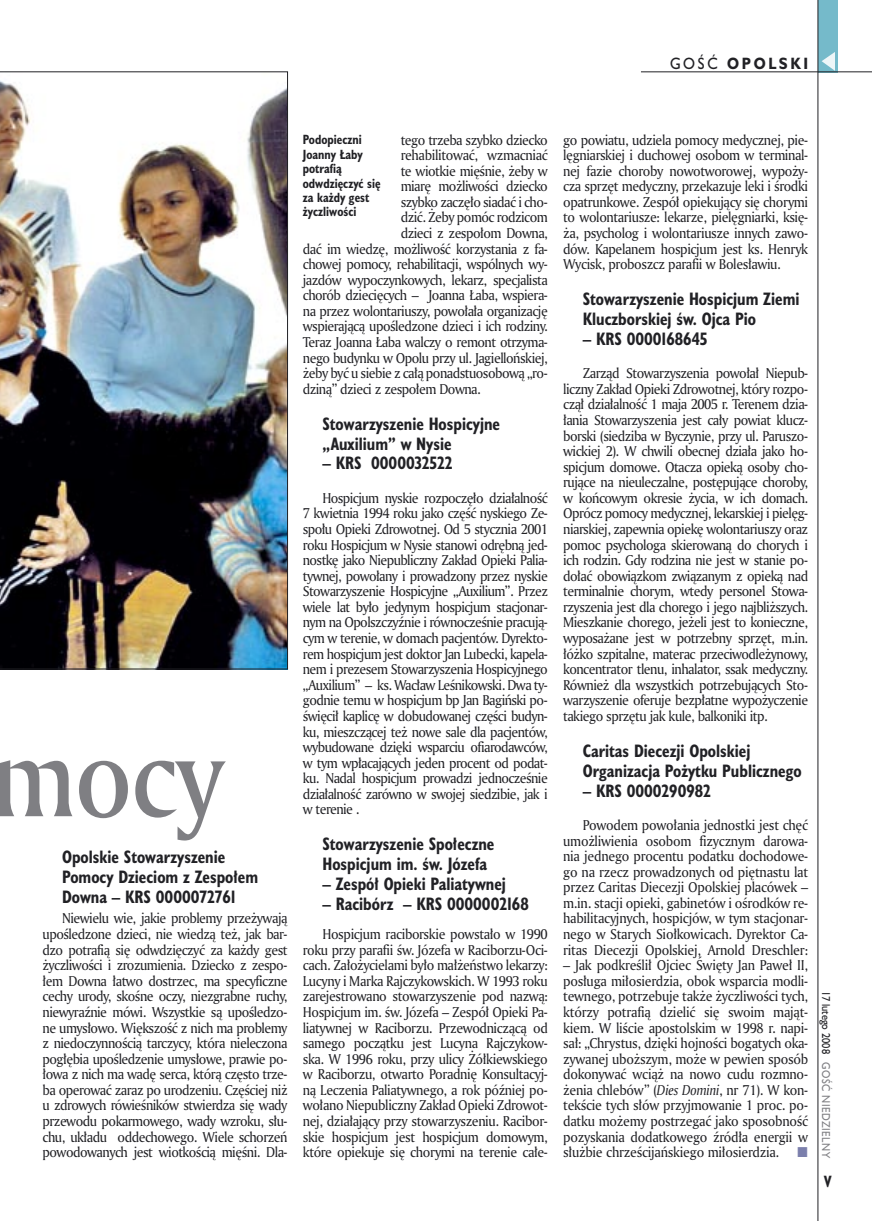
<style>
.page{position:relative;width:872px;height:1221px;background:#fff}
.page>*{position:absolute;margin:0;border:0;box-sizing:border-box;transform-origin:0 0}
.t1{font:108px "Amerigo Md PL";color:#7f7f83;scale:.9 1}
._04_srodtytul_HuCB_11_pt{font:700 16.5px/19.8px "Humanst 521 Cn PL";color:#212125;scale:.94 1}
._15b_temat_prawo{font:700 15px "Humanst 521 PL";letter-spacing:.2em;color:#212125;scale:.9 1}
.t2{font:700 15px "Humanst 521 Cn PL";color:#212125;scale:.94 1}
._01_body_tekst{font:13.8px/15.6px "Amerigo PL";letter-spacing:-.04em;color:#212125;text-align:justify;scale:.94 1}
._09_podpis_zdjecia_HuCnB{font:700 12.3px/14.4px "Humanst 521 Cn PL";color:#212125;scale:.94 1}
.t3{font:10.5px "Humanst 521 PL";letter-spacing:.05em;color:#7f7f83;scale:.9 1}
.t4{font:10.5px "Humanst 521 PL";color:#212125;scale:.9 1}
.s1{font-weight:400}
.s2{font-style:italic}
</style>
<div class="page">
<div style="left:818px;top:0;width:19px;height:72px;background:#75baca"></div>
<svg style="left:821px;top:52px;width:14px;height:19px"></svg>
<hr style="left:817px;top:0;width:1px;height:1220px;background:#212125">
<img style="left:0;top:72px;width:288px;height:597px">
<hr style="left:641px;top:72px;width:231px;height:1px;background:#212125">
<p class="_15b_temat_prawo" style="left:670px;top:53px;width:155px"><span class="s1">GOŚĆ</span> OPOLSKI</p>
<h1 class="t1" style="left:-9px;top:704px;width:260px">mocy</h1>
<p class="_04_srodtytul_HuCB_11_pt" style="left:62px;top:846px;width:210px">Opolskie Stowarzyszenie<br>Pomocy Dzieciom z Zespołem<br>Downa – KRS 0000072761</p>
<p class="_01_body_tekst" style="left:43px;top:910px;width:262px;text-indent:20px">Niewielu wie, jakie problemy przeżywają upośledzone dzieci, nie wiedzą też, jak bar&shy;dzo potrafią się odwdzięczyć za każdy gest życzliwości i zrozumienia. Dziecko z zespo&shy;łem Downa łatwo dostrzec, ma specyficzne cechy urody, skośne oczy, niezgrabne ruchy, niewyraźnie mówi. Wszystkie są upośledzo&shy;ne umysłowo. Większość z nich ma problemy z niedoczynnością tarczycy, która nieleczona pogłębia upośledzenie umysłowe, prawie po&shy;łowa z nich ma wadę serca, którą często trze&shy;ba operować zaraz po urodzeniu. Częściej niż u zdrowych rówieśników stwierdza się wady przewodu pokarmowego, wady wzroku, słu&shy;chu, układu oddechowego. Wiele schorzeń powodowanych jest wiotkością mięśni. Dla-</p>
<p class="_01_body_tekst" style="left:401px;top:131px;width:158px">tego trzeba szybko dziecko</p>
<p class="_01_body_tekst" style="left:401px;top:147px;width:158px">rehabilitować, wzmacniać</p>
<p class="_01_body_tekst" style="left:401px;top:162px;width:158px">te wiotkie mięśnie, żeby w</p>
<p class="_01_body_tekst" style="left:401px;top:178px;width:158px">miarę możliwości dziecko</p>
<p class="_01_body_tekst" style="left:401px;top:194px;width:158px">szybko zaczęło siadać i cho-</p>
<p class="_01_body_tekst" style="left:401px;top:209px;width:158px">dzić. Żeby pomóc rodzicom</p>
<p class="_01_body_tekst" style="left:401px;top:225px;width:158px">dzieci z zespołom Downa,</p>
<p class="_01_body_tekst" style="left:303px;top:240px;width:262px">dać im wiedzę, możliwość korzystania z fa-</p>
<p class="_01_body_tekst" style="left:303px;top:256px;width:262px">chowej pomocy, rehabilitacji, wspólnych wy-</p>
<p class="_01_body_tekst" style="left:303px;top:271px;width:262px">jazdów wypoczynkowych, lekarz, specjalista</p>
<p class="_01_body_tekst" style="left:303px;top:287px;width:262px">chorób dziecięcych – Joanna Łaba, wspiera-</p>
<p class="_01_body_tekst" style="left:303px;top:303px;width:262px">na przez wolontariuszy, powołała organizację</p>
<p class="_01_body_tekst" style="left:303px;top:318px;width:262px">wspierającą upośledzone dzieci i ich rodziny.</p>
<p class="_01_body_tekst" style="left:303px;top:334px;width:262px">Teraz Joanna Łaba walczy o remont otrzyma-</p>
<p class="_01_body_tekst" style="left:303px;top:349px;width:262px">nego budynku w Opolu przy ul. Jagiellońskiej,</p>
<p class="_01_body_tekst" style="left:303px;top:365px;width:262px">żeby być u siebie z całą ponadstuosobową „ro-</p>
<p class="_01_body_tekst" style="left:303px;top:380px;width:191px">dziną” dzieci z zespołem Downa.</p>
<p class="_04_srodtytul_HuCB_11_pt" style="left:322px;top:413px;width:190px">Stowarzyszenie Hospicyjne „Auxilium” w Nysie</p>
<p class="_04_srodtytul_HuCB_11_pt" style="left:322px;top:453px;width:140px">– KRS 0000032522</p>
<p class="_01_body_tekst" style="left:303px;top:489px;width:262px;text-indent:20px">Hospicjum nyskie rozpoczęło działalność 7 kwietnia 1994 roku jako część nyskiego Ze&shy;społu Opieki Zdrowotnej. Od 5 stycznia 2001 roku Hospicjum w Nysie stanowi odrębną jed&shy;nostkę jako Niepubliczny Zakład Opieki Palia&shy;tywnej, powołany i prowadzony przez nyskie Stowarzyszenie Hospicyjne „Auxilium”. Przez wiele lat było jedynym hospicjum stacjonar&shy;nym na Opolszczyźnie i równocześnie pracują&shy;cym w terenie, w domach pacjentów. Dyrekto&shy;rem hospicjum jest doktor Jan Lubecki, kapela&shy;nem i prezesem Stowarzyszenia Hospicyjnego „Auxilium” – ks. Wacław Leśnikowski. Dwa ty&shy;godnie temu w hospicjum bp Jan Bagiński po&shy;święcił kaplicę w dobudowanej części budyn&shy;ku, mieszczącej też nowe sale dla pacjentów, wybudowane dzięki wsparciu ofiarodawców, w tym wpłacających jeden procent od podat&shy;ku. Nadal hospicjum prowadzi jednocześnie działalność zarówno w swojej siedzibie, jak i w terenie .</p>
<p class="_04_srodtytul_HuCB_11_pt" style="left:322px;top:833px;width:184px">Stowarzyszenie Społeczne<br>Hospicjum im. św. Józefa</p>
<p class="_04_srodtytul_HuCB_11_pt" style="left:322px;top:873px;width:197px">– Zespół Opieki Paliatywnej</p>
<p class="_04_srodtytul_HuCB_11_pt" style="left:322px;top:893px;width:221px">– Racibórz – KRS 0000002168</p>
<p class="_01_body_tekst" style="left:303px;top:925px;width:262px;text-indent:20px">Hospicjum raciborskie powstało w 1990 roku przy parafii św. Józefa w Raciborzu-Oci&shy;cach. Założycielami było małżeństwo lekarzy:<br>Lucyny i Marka Rajczykowskich. W 1993 roku zarejestrowano stowarzyszenie pod nazwą:<br>Hospicjum im. św. Józefa – Zespół Opieki Pa&shy;liatywnej w Raciborzu. Przewodniczącą od samego początku jest Lucyna Rajczykow&shy;ska. W 1996 roku, przy ulicy Żółkiewskiego w Raciborzu, otwarto Poradnię Konsultacyj&shy;ną Leczenia Paliatywnego, a rok później po&shy;wołano Niepubliczny Zakład Opieki Zdrowot&shy;nej, działający przy stowarzyszeniu. Racibor&shy;skie hospicjum jest hospicjum domowym, które opiekuje się chorymi na terenie całe-</p>
<p class="_09_podpis_zdjecia_HuCnB" style="left:303px;top:132px;width:84px">Podopieczni<br>Joanny Łaby potrafią odwdzięczyć się za każdy gest życzliwości</p>
<p class="_01_body_tekst" style="left:563px;top:131px;width:262px">go powiatu, udziela pomocy medycznej, pie&shy;lęgniarskiej i duchowej osobom w terminal&shy;nej fazie choroby nowotworowej, wypoży&shy;cza sprzęt medyczny, przekazuje leki i środki opatrunkowe. Zespół opiekujący się chorymi to wolontariusze: lekarze, pielęgniarki, księ&shy;ża, psycholog i wolontariusze innych zawo&shy;dów. Kapelanem hospicjum jest ks. Henryk Wycisk, proboszcz parafii w Bolesławiu.</p>
<p class="_04_srodtytul_HuCB_11_pt" style="left:583px;top:288px;width:232px">Stowarzyszenie Hospicjum Ziemi<br>Kluczborskiej św. Ojca Pio</p>
<p class="_04_srodtytul_HuCB_11_pt" style="left:583px;top:328px;width:134px">– KRS 0000168645</p>
<p class="_01_body_tekst" style="left:563px;top:365px;width:262px;text-indent:20px">Zarząd Stowarzyszenia powołał Niepub&shy;liczny Zakład Opieki Zdrowotnej, który rozpo&shy;czął działalność 1 maja 2005 r. Terenem dzia&shy;łania Stowarzyszenia jest cały powiat klucz&shy;borski (siedziba w Byczynie, przy ul. Paruszo&shy;wickiej 2). W chwili obecnej działa jako ho&shy;spicjum domowe. Otacza opieką osoby cho&shy;rujące na nieuleczalne, postępujące choroby, w końcowym okresie życia, w ich domach.<br>Oprócz pomocy medycznej, lekarskiej i pielęg&shy;niarskiej, zapewnia opiekę wolontariuszy oraz pomoc psychologa skierowaną do chorych i ich rodzin. Gdy rodzina nie jest w stanie po&shy;dołać obowiązkom związanym z opieką nad terminalnie chorym, wtedy personel Stowa&shy;rzyszenia jest dla chorego i jego najbliższych.<br>Mieszkanie chorego, jeżeli jest to konieczne, wyposażane jest w potrzebny sprzęt, m.in. łóżko szpitalne, materac przeciwodleżynowy, koncentrator tlenu, inhalator, ssak medyczny.<br>Również dla wszystkich potrzebujących Sto&shy;warzyszenie oferuje bezpłatne wypożyczenie takiego sprzętu jak kule, balkoniki itp.</p>
<p class="_04_srodtytul_HuCB_11_pt" style="left:583px;top:740px;width:234px">Caritas Diecezji Opolskiej<br>Organizacja Pożytku Publicznego</p>
<p class="_04_srodtytul_HuCB_11_pt" style="left:583px;top:780px;width:138px">– KRS 0000290982</p>
<p class="_01_body_tekst" style="left:563px;top:816px;width:262px;text-indent:20px">Powodem powołania jednostki jest chęć umożliwienia osobom fizycznym darowa&shy;nia jednego procentu podatku dochodowe&shy;go na rzecz prowadzonych od piętnastu lat przez Caritas Diecezji Opolskiej placówek – m.in. stacji opieki, gabinetów i ośrodków re&shy;habilitacyjnych, hospicjów, w tym stacjonar&shy;nego w Starych Siołkowicach. Dyrektor Ca&shy;ritas Diecezji Opolskiej, Arnold Dreschler:</p>
<p class="_01_body_tekst" style="left:563px;top:957px;width:262px">– Jak podkreślił Ojciec Święty Jan Paweł II, posługa miłosierdzia, obok wsparcia modli&shy;tewnego, potrzebuje także życzliwości tych, którzy potrafią dzielić się swoim mająt&shy;kiem. W liście apostolskim w 1998 r. napi&shy;sał: „Chrystus, dzięki hojności bogatych oka&shy;zywanej uboższym, może w pewien sposób dokonywać wciąż na nowo cudu rozmno&shy;żenia chlebów” (<span class="s2">Dies Domini</span>, nr 71). W kon&shy;tekście tych słów przyjmowanie 1 proc. po&shy;datku możemy postrzegać jako sposobność pozyskania dodatkowego źródła energii w służbie chrześcijańskiego miłosierdzia.</p>
<p class="t4" style="left:833px;top:990px;width:72px;rotate:90deg">17 lutego 2008</p>
<p class="t3" style="left:833px;top:1062px;width:108px;rotate:90deg">GOŚĆ NIEDZIELNY</p>
<p class="t2" style="left:824px;top:1171px;width:9px">V</p>
</div>
